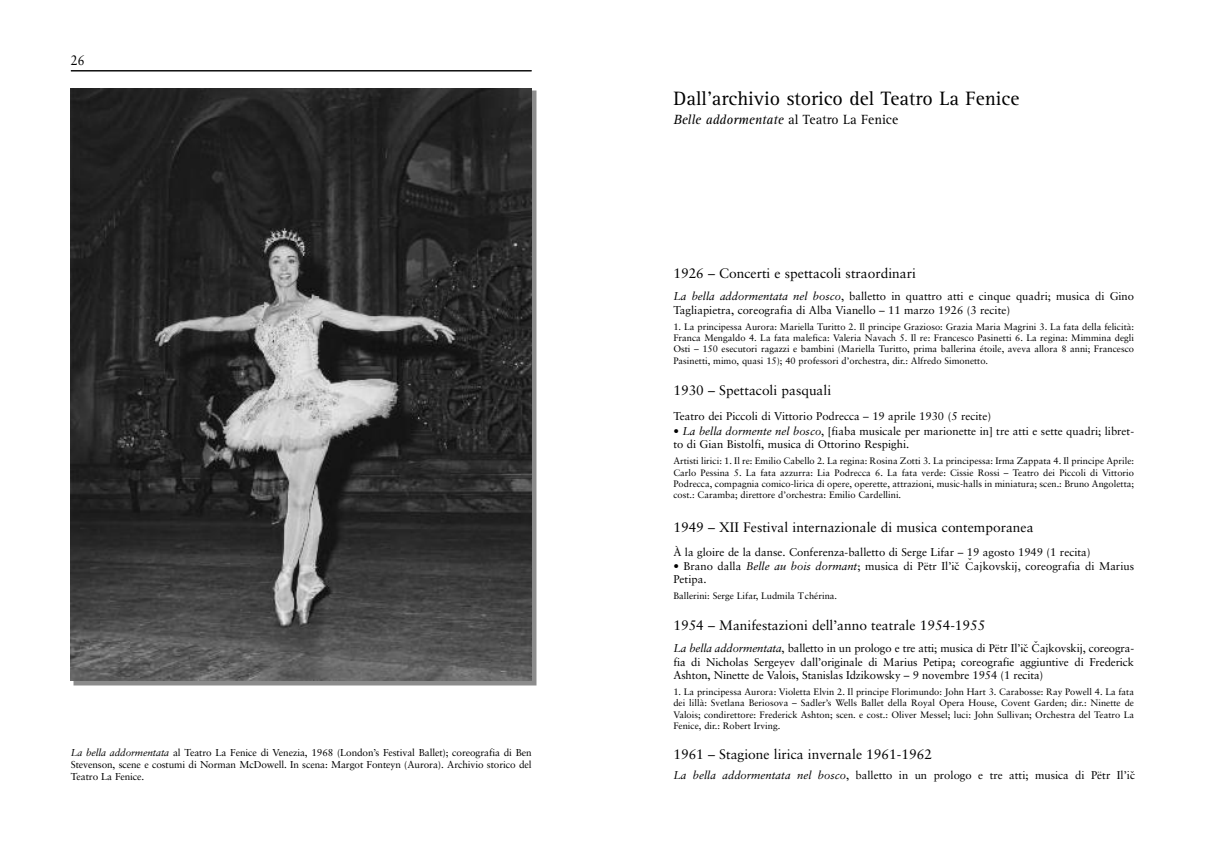
<style>
.page{position:relative;width:1205px;height:851px;background:#fff}
.page>*{position:absolute;margin:0;border:0;box-sizing:border-box;transform-origin:0 0}
.t1{font:20px "AT Rotis Serif";color:#000}
.t2{font:13.75px "Sabon";color:#000}
.t3{font:italic 13.75px "AT Rotis Serif";color:#000}
.t4{font:13.75px "Sabon";color:#000;scale:.9 1}
.t5{font:11.25px/13.5px "Sabon";color:#000}
.t6{font:10px/11.9px "Sabon";letter-spacing:-.01em;color:#000;text-align:justify}
.t7{font:9.38px/11.2px "Sabon";color:#000;text-align:justify}
.s1{font-style:italic}
.s2{font-style:normal}
</style>
<div class="page">
<hr style="left:71px;top:71px;width:460px;height:1px;background:#000">
<img style="left:71px;top:89px;width:466px;height:597px">
<img style="left:71px;top:89px;width:460px;height:591px">
<h2 class="t4" style="left:71px;top:55px;width:17px">26</h2>
<p class="t6" style="left:71px;top:747px;width:462px"><span class="s1">La bella addormentata</span> al Teatro La Fenice di Venezia, 1968 (London’s Festival Ballet); coreografia di Ben Stevenson, scene e costumi di Norman McDowell. In scena: Margot Fonteyn (Aurora). Archivio storico del Teatro La Fenice.</p>
<h1 class="t1" style="left:673px;top:91px;width:347px">Dall’archivio storico del Teatro La Fenice</h1>
<h2 class="t3" style="left:673px;top:115px;width:226px">Belle addormentate <span class="s2">al Teatro La Fenice</span></h2>
<h2 class="t2" style="left:673px;top:268px;width:244px">1926 – Concerti e spettacoli straordinari</h2>
<p class="t5" style="left:673px;top:290px;width:462px"><span class="s1">La bella addormentata nel bosco</span>, balletto in quattro atti e cinque quadri; musica di Gino<br>Tagliapietra, coreografia di Alba Vianello – 11 marzo 1926 (3 recite)</p>
<p class="t7" style="left:673px;top:321px;width:462px">1. La principessa Aurora: Mariella Turitto 2. Il principe Grazioso: Grazia Maria Magrini 3. La fata della felicità:<br>Franca Mengaldo 4. La fata malefica: Valeria Navach 5. Il re: Francesco Pasinetti 6. La regina: Mimmina degli Osti – 150 esecutori ragazzi e bambini (Mariella Turitto, prima ballerina étoile, aveva allora 8 anni; Francesco Pasinetti, mimo, quasi 15); 40 professori d’orchestra, dir.: Alfredo Simonetto.</p>
<h2 class="t2" style="left:673px;top:384px;width:159px">1930 – Spettacoli pasquali</h2>
<p class="t5" style="left:673px;top:410px;width:319px">Teatro dei Piccoli di Vittorio Podrecca – 19 aprile 1930 (5 recite)</p>
<p class="t5" style="left:673px;top:425px;width:462px">• <span class="s1">La bella dormente nel bosco</span>, [fiaba musicale per marionette in] tre atti e sette quadri; libret&shy;to di Gian Bistolfi, musica di Ottorino Respighi.</p>
<p class="t7" style="left:673px;top:456px;width:462px">Artisti lirici: 1. Il re: Emilio Cabello 2. La regina: Rosina Zotti 3. La principessa: Irma Zappata 4. Il principe Aprile:<br>Carlo Pessina 5. La fata azzurra: Lia Podrecca 6. La fata verde: Cissie Rossi – Teatro dei Piccoli di Vittorio Podrecca, compagnia comico-lirica di opere, operette, attrazioni, music-halls in miniatura; scen.: Bruno Angoletta; cost.: Caramba; direttore d’orchestra: Emilio Cardellini.</p>
<h2 class="t2" style="left:673px;top:521px;width:362px">1949 – XII Festival internazionale di musica contemporanea</h2>
<p class="t5" style="left:673px;top:546px;width:419px">À la gloire de la danse. Conferenza-balletto di Serge Lifar – 19 agosto 1949 (1 recita)</p>
<p class="t5" style="left:673px;top:559px;width:462px">• Brano dalla <span class="s1">Belle au bois dormant</span>; musica di Pëtr Il’icˇ Cˇ ajkovskij, coreografia di Marius<br>Petipa.</p>
<p class="t7" style="left:673px;top:590px;width:165px">Ballerini: Serge Lifar, Ludmila Tchérina.</p>
<h2 class="t2" style="left:673px;top:619px;width:314px">1954 – Manifestazioni dell’anno teatrale 1954-1955</h2>
<p class="t5" style="left:673px;top:642px;width:462px;text-align:justify"><span class="s1">La bella addormentata</span>, balletto in un prologo e tre atti; musica di Pëtr Il’icˇ Cˇ ajkovskij, coreogra&shy;fia di Nicholas Sergeyev dall’originale di Marius Petipa; coreografie aggiuntive di Frederick Ashton, Ninette de Valois, Stanislas Idzikowsky – 9 novembre 1954 (1 recita)</p>
<p class="t7" style="left:673px;top:686px;width:462px">1. La principessa Aurora: Violetta Elvin 2. Il principe Florimundo: John Hart 3. Carabosse: Ray Powell 4. La fata dei lillà: Svetlana Beriosova – Sadler’s Wells Ballet della Royal Opera House, Covent Garden; dir.: Ninette de Valois; condirettore: Frederick Ashton; scen. e cost.: Oliver Messel; luci: John Sullivan; Orchestra del Teatro La Fenice, dir.: Robert Irving.</p>
<h2 class="t2" style="left:673px;top:748px;width:260px">1961 – Stagione lirica invernale 1961-1962</h2>
<p class="t5" style="left:673px;top:769px;width:463px"><span class="s1">La bella addormentata nel bosco</span>, balletto in un prologo e tre atti; musica di Pëtr Il’icˇ</p>
</div>
